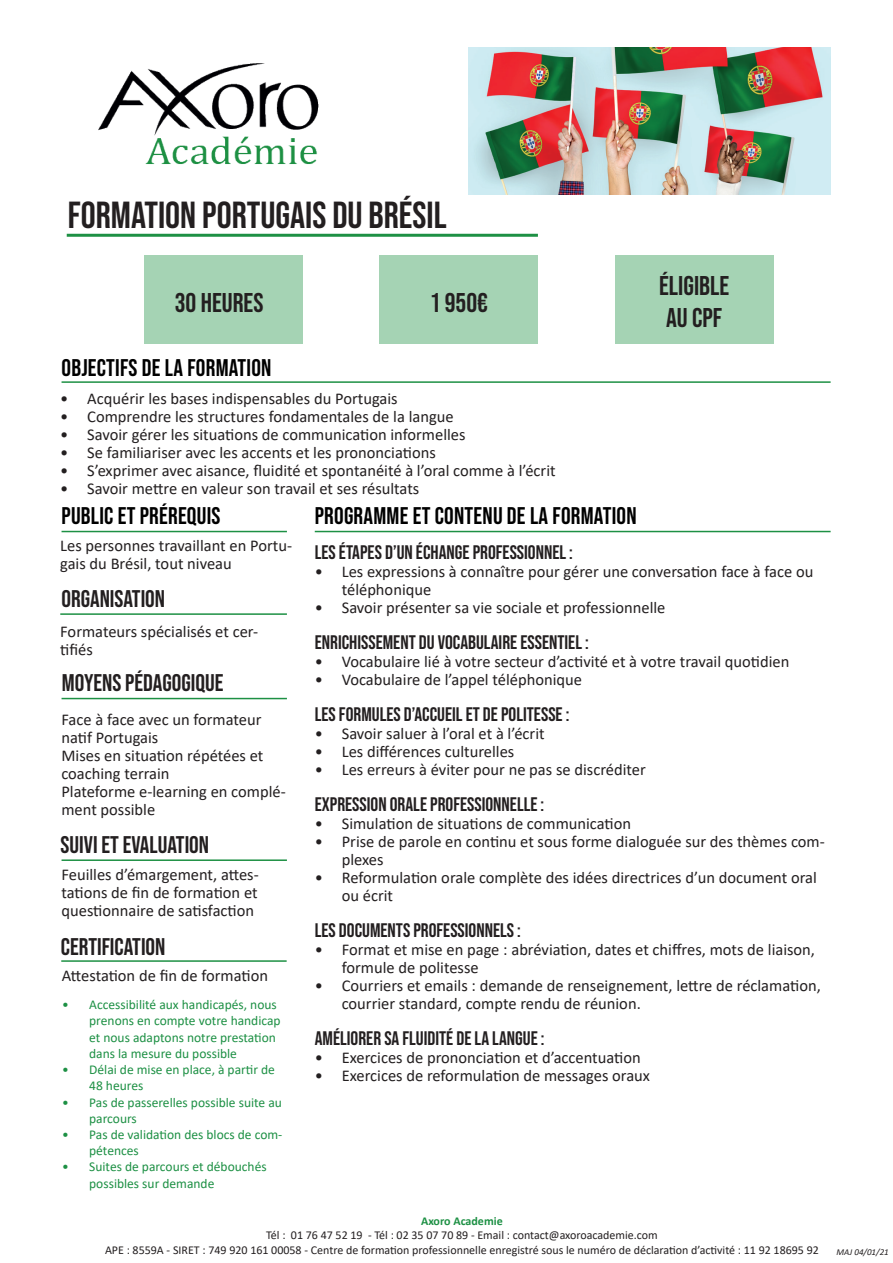
<style>
.page{position:relative;width:893px;height:1263px;background:#fff}
.page>*{position:absolute;margin:0;border:0;box-sizing:border-box;transform-origin:0 0}
.t1{font:37.5px "Bebas Neue";color:#231f20}
.t2{font:27px/32.4px "Bebas Neue";color:#231f20}
.t3{font:24px "Bebas Neue";letter-spacing:.01em;color:#000}
.t4{font:24px "Bebas Neue";color:#231f20}
.t5{font:19.5px "Bebas Neue";color:#231f20}
.t6{font:16.5px/18px "Calibri";color:#231f20}
.t7{font:13.5px/16.2px "Calibri";color:#1d9044}
.t8{font:12px/14.4px "Calibri";color:#231f20;text-align:center}
.t9{font:700 12px "Calibri";color:#1d9044}
.t10{font:italic 9px "Calibri";color:#231f20}
</style>
<div class="page">
<hr style="left:67px;top:234px;width:471px;height:3px;background:#1d9044">
<hr style="left:62px;top:381px;width:769px;height:2px;background:#1d9044">
<hr style="left:60px;top:613px;width:227px;height:2px;background:#1d9044">
<hr style="left:62px;top:859px;width:225px;height:2px;background:#1d9044">
<hr style="left:62px;top:531px;width:225px;height:1px;background:#1d9044">
<hr style="left:62px;top:698px;width:225px;height:1px;background:#1d9044">
<img style="left:99px;top:63px;width:220px;height:101px">
<hr style="left:315px;top:531px;width:516px;height:1px;background:#1d9044">
<div style="left:144px;top:255px;width:159px;height:89px;background:#a5d3b4"></div>
<div style="left:380px;top:255px;width:158px;height:89px;background:#a5d3b4"></div>
<div style="left:615px;top:255px;width:158px;height:89px;background:#a5d3b4"></div>
<img style="left:469px;top:47px;width:362px;height:148px">
<hr style="left:61px;top:960px;width:226px;height:2px;background:#1d9044">
<h1 class="t1" style="left:68px;top:194px;width:380px">FORMATION PORTUGAIS DU BRÉSIL</h1>
<h2 class="t2" style="left:175px;top:286px;width:90px">30 HEURES</h2>
<h2 class="t2" style="left:430px;top:286px;width:60px">1 950€</h2>
<h3 class="t3" style="left:62px;top:354px;width:211px">OBJECTIFS DE LA FORMATION</h3>
<p class="t6" style="left:60px;top:389px;width:339px">• Acquérir les bases indispensables du Portugais</p>
<p class="t6" style="left:60px;top:407px;width:395px">• Comprendre les structures fondamentales de la langue</p>
<p class="t6" style="left:60px;top:425px;width:407px">• Savoir gérer les situations de communication informelles</p>
<p class="t6" style="left:60px;top:443px;width:377px">• Se familiariser avec les accents et les prononciations</p>
<p class="t6" style="left:60px;top:461px;width:497px">• S’exprimer avec aisance, fluidité et spontanéité à l’oral comme à l’écrit</p>
<p class="t6" style="left:60px;top:479px;width:361px">• Savoir mettre en valeur son travail et ses résultats</p>
<h3 class="t3" style="left:62px;top:502px;width:160px">PUBLIC ET PRÉREQUIS</h3>
<h3 class="t3" style="left:315px;top:502px;width:323px">PROGRAMME ET CONTENU DE LA FORMATION</h3>
<h2 class="t2" style="left:659px;top:269px;width:72px">ÉLIGIBLE<br>AU CPF</h2>
<p class="t6" style="left:60px;top:536px;width:233px">Les personnes travaillant en Portu&shy;gais du Brésil, tout niveau</p>
<h3 class="t4" style="left:61px;top:585px;width:105px">ORGANISATION</h3>
<p class="t6" style="left:60px;top:622px;width:199px">Formateurs spécialisés et cer&shy;tifiés</p>
<h3 class="t4" style="left:62px;top:669px;width:163px">MOYENS PÉDAGOGIQUE</h3>
<p class="t6" style="left:61px;top:710px;width:226px">Face à face avec un formateur natif Portugais<br>Mises en situation répétées et coaching terrain<br>Plateforme e-learning en complé&shy;ment possible</p>
<h3 class="t4" style="left:61px;top:831px;width:150px">SUIVI ET EVALUATION</h3>
<p class="t6" style="left:61px;top:865px;width:199px;text-align:justify">Feuilles d’émargement, attes&shy;tations de fin de formation et questionnaire de satisfaction</p>
<h3 class="t4" style="left:61px;top:933px;width:106px">CERTIFICATION</h3>
<p class="t6" style="left:62px;top:966px;width:208px">Attestation de fin de formation</p>
<p class="t7" style="left:89px;top:996px;width:193px;text-indent:-27px">• Accessibilité aux handicapés, nous prenons en compte votre handicap et nous adaptons notre prestation dans la mesure du possible</p>
<p class="t7" style="left:89px;top:1061px;width:187px;text-indent:-27px">• Délai de mise en place, à partir de<br>48 heures</p>
<p class="t7" style="left:89px;top:1093px;width:194px;text-indent:-27px">• Pas de passerelles possible suite au parcours</p>
<p class="t7" style="left:89px;top:1126px;width:195px;text-indent:-27px">• Pas de validation des blocs de com&shy;pétences</p>
<p class="t7" style="left:89px;top:1158px;width:179px;text-indent:-27px">• Suites de parcours et débouchés possibles sur demande</p>
<p class="t5" style="left:315px;top:541px;width:260px">LES ÉTAPES D’UN ÉCHANGE PROFESSIONNEL :</p>
<p class="t6" style="left:342px;top:562px;width:473px;text-indent:-27px">• Les expressions à connaître pour gérer une conversation face à face ou téléphonique</p>
<p class="t6" style="left:315px;top:598px;width:352px">• Savoir présenter sa vie sociale et professionnelle</p>
<p class="t5" style="left:315px;top:631px;width:276px">ENRICHISSEMENT DU VOCABULAIRE ESSENTIEL :</p>
<p class="t6" style="left:315px;top:652px;width:476px">• Vocabulaire lié à votre secteur d’activité et à votre travail quotidien</p>
<p class="t6" style="left:315px;top:670px;width:269px">• Vocabulaire de l’appel téléphonique</p>
<p class="t5" style="left:315px;top:703px;width:256px">LES FORMULES D’ACCUEIL ET DE POLITESSE :</p>
<p class="t6" style="left:315px;top:724px;width:231px">• Savoir saluer à l’oral et à l’écrit</p>
<p class="t6" style="left:315px;top:742px;width:201px">• Les différences culturelles</p>
<p class="t6" style="left:315px;top:760px;width:333px">• Les erreurs à éviter pour ne pas se discréditer</p>
<p class="t5" style="left:315px;top:793px;width:231px">EXPRESSION ORALE PROFESSIONNELLE :</p>
<p class="t6" style="left:315px;top:814px;width:318px">• Simulation de situations de communication</p>
<p class="t6" style="left:342px;top:832px;width:484px;text-indent:-27px">• Prise de parole en continu et sous forme dialoguée sur des thèmes com&shy;plexes</p>
<p class="t6" style="left:342px;top:868px;width:477px;text-indent:-27px">• Reformulation orale complète des idées directrices d’un document oral ou écrit</p>
<p class="t5" style="left:315px;top:919px;width:208px">LES DOCUMENTS PROFESSIONNELS :</p>
<p class="t6" style="left:342px;top:940px;width:475px;text-indent:-27px">• Format et mise en page : abréviation, dates et chiffres, mots de liaison, formule de politesse</p>
<p class="t6" style="left:342px;top:976px;width:481px;text-indent:-27px">• Courriers et emails : demande de renseignement, lettre de réclamation, courrier standard, compte rendu de réunion.</p>
<p class="t5" style="left:315px;top:1027px;width:231px">AMÉLIORER SA FLUIDITÉ DE LA LANGUE :</p>
<p class="t6" style="left:315px;top:1048px;width:327px">• Exercices de prononciation et d’accentuation</p>
<p class="t6" style="left:315px;top:1066px;width:337px">• Exercices de reformulation de messages oraux</p>
<p class="t9" style="left:421px;top:1212px;width:83px">Axoro Academie</p>
<p class="t8" style="left:105px;top:1228px;width:715px">Tél : 01 76 47 52 19 - Tél : 02 35 07 70 89 - Email : contact@axoroacademie.com<br>APE : 8559A - SIRET : 749 920 161 00058 - Centre de formation professionnelle enregistré sous le numéro de déclaration d’activité : 11 92 18695 92</p>
<p class="t10" style="left:836px;top:1245px;width:54px">MAJ 04/01/21</p>
</div>
